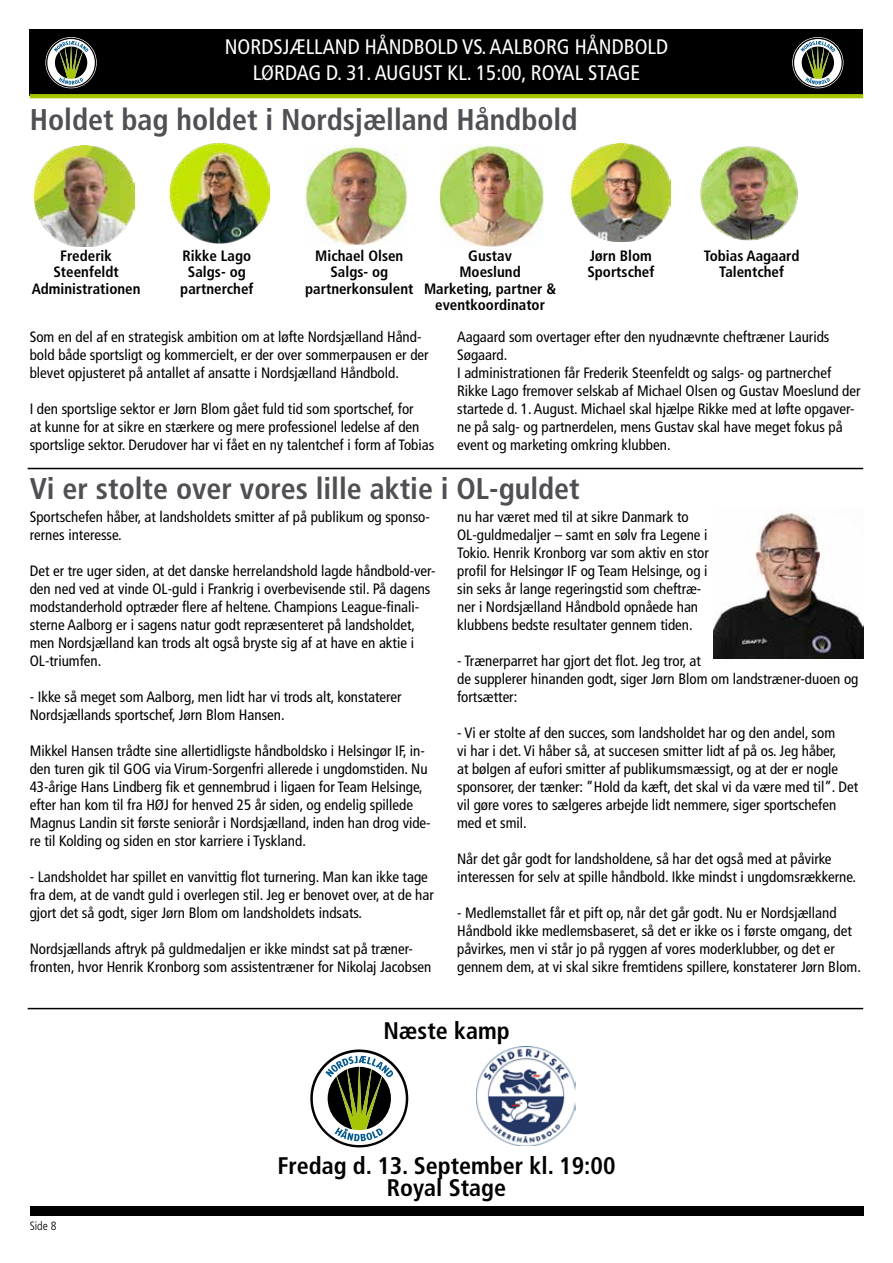
<style>
.page{position:relative;width:893px;height:1263px;background:#fff}
.page>*{position:absolute;margin:0;border:0;box-sizing:border-box;transform-origin:0 0}
.t1{font:700 condensed 30px "Frutiger LT Std";color:#504f53}
.t2{font:700 condensed 24px/22.5px "Frutiger LT Std";color:#000;text-align:center}
.t3{font:condensed 21px/25.2px "Frutiger LT Std";color:#fff;text-align:center}
.t4{font:condensed 15px/18px "Frutiger LT Std";color:#000}
.t5{font:700 condensed 15px/16.5px "Frutiger LT Std";color:#000;text-align:center}
.t6{font:300 condensed 12px "Frutiger LT Std";color:#000}
</style>
<div class="page">
<div style="left:30px;top:1206px;width:833px;height:9px;background:#000"></div>
<div style="left:30px;top:30px;width:833px;height:66px;background:#000"></div>
<svg style="left:46px;top:38px;width:50px;height:50px"></svg>
<svg style="left:793px;top:38px;width:50px;height:50px"></svg>
<svg style="left:30px;top:94px;width:833px;height:4px;background:#a2c100"></svg>
<svg style="left:310px;top:1049px;width:98px;height:98px"></svg>
<img style="left:169px;top:142px;width:101px;height:101px">
<img style="left:34px;top:146px;width:101px;height:100px">
<img style="left:440px;top:145px;width:103px;height:102px">
<img style="left:305px;top:146px;width:102px;height:100px">
<img style="left:572px;top:143px;width:98px;height:99px">
<img style="left:701px;top:146px;width:97px;height:95px">
<img style="left:713px;top:508px;width:150px;height:150px">
<img style="left:476px;top:1047px;width:99px;height:99px">
<hr style="left:28px;top:1008px;width:835px;height:1px;background:#000">
<hr style="left:28px;top:468px;width:835px;height:1px;background:#000">
<h3 class="t3" style="left:225px;top:35px;width:445px">NORDSJÆLLAND HÅNDBOLD VS. AALBORG HÅNDBOLD<br>LØRDAG D. 31. AUGUST KL. 15:00, ROYAL STAGE</h3>
<h1 class="t1" style="left:30px;top:102px;width:549px">Holdet bag holdet i Nordsjælland Håndbold</h1>
<p class="t5" style="left:32px;top:248px;width:110px">Frederik<br>Steenfeldt<br>Administrationen</p>
<p class="t5" style="left:180px;top:248px;width:75px">Rikke Lago<br>Salgs- og partnerchef</p>
<p class="t5" style="left:305px;top:248px;width:110px">Michael Olsen<br>Salgs- og partnerkonsulent</p>
<p class="t5" style="left:424px;top:248px;width:134px">Gustav<br>Moeslund<br>Marketing, partner &amp; eventkoordinator</p>
<p class="t5" style="left:587px;top:248px;width:68px;text-align:left">Jørn Blom<br>Sportschef</p>
<p class="t5" style="left:704px;top:248px;width:97px">Tobias Aagaard<br>Talentchef</p>
<p class="t4" style="left:30px;top:328px;width:400px">Som en del af en strategisk ambition om at løfte Nordsjælland Hånd&shy;bold både sportsligt og kommercielt, er der over sommerpausen er der blevet opjusteret på antallet af ansatte i Nordsjælland Håndbold.</p>
<p class="t4" style="left:30px;top:400px;width:406px">I den sportslige sektor er Jørn Blom gået fuld tid som sportschef, for<br>at kunne for at sikre en stærkere og mere professionel ledelse af den sportslige sektor. Derudover har vi fået en ny talentchef i form af Tobias</p>
<p class="t4" style="left:457px;top:328px;width:405px">Aagaard som overtager efter den nyudnævnte cheftræner Laurids Søgaard.<br>I administrationen får Frederik Steenfeldt og salgs- og partnerchef Rikke Lago fremover selskab af Michael Olsen og Gustav Moeslund der startede d. 1. August. Michael skal hjælpe Rikke med at løfte opgaver&shy;ne på salg- og partnerdelen, mens Gustav skal have meget fokus på event og marketing omkring klubben.</p>
<h1 class="t1" style="left:30px;top:471px;width:552px">Vi er stolte over vores lille aktie i OL-guldet</h1>
<p class="t4" style="left:30px;top:508px;width:402px">Sportschefen håber, at landsholdets smitter af på publikum og sponso&shy;rernes interesse.</p>
<p class="t4" style="left:30px;top:562px;width:407px">Det er tre uger siden, at det danske herrelandshold lagde håndbold-ver&shy;den ned ved at vinde OL-guld i Frankrig i overbevisende stil. På dagens modstanderhold optræder flere af heltene. Champions League-finali&shy;sterne Aalborg er i sagens natur godt repræsenteret på landsholdet, men Nordsjælland kan trods alt også bryste sig af at have en aktie i OL-triumfen.</p>
<p class="t4" style="left:30px;top:688px;width:373px">- Ikke så meget som Aalborg, men lidt har vi trods alt, konstaterer<br>Nordsjællands sportschef, Jørn Blom Hansen.</p>
<p class="t4" style="left:30px;top:742px;width:402px">Mikkel Hansen trådte sine allertidligste håndboldsko i Helsingør IF, in&shy;den turen gik til GOG via Virum-Sorgenfri allerede i ungdomstiden. Nu 43-årige Hans Lindberg fik et gennembrud i ligaen for Team Helsinge, efter han kom til fra HØJ for henved 25 år siden, og endelig spillede Magnus Landin sit første seniorår i Nordsjælland, inden han drog vide&shy;re til Kolding og siden en stor karriere i Tyskland.</p>
<p class="t4" style="left:30px;top:868px;width:406px">- Landsholdet har spillet en vanvittig flot turnering. Man kan ikke tage fra dem, at de vandt guld i overlegen stil. Jeg er benovet over, at de har gjort det så godt, siger Jørn Blom om landsholdets indsats.</p>
<p class="t4" style="left:30px;top:940px;width:403px">Nordsjællands aftryk på guldmedaljen er ikke mindst sat på træner&shy;fronten, hvor Henrik Kronborg som assistentræner for Nikolaj Jacobsen</p>
<p class="t4" style="left:457px;top:508px;width:253px">nu har været med til at sikre Danmark to OL-guldmedaljer – samt en sølv fra Legene i Tokio. Henrik Kronborg var som aktiv en stor profil for Helsingør IF og Team Helsinge, og i sin seks år lange regeringstid som cheftræ&shy;ner i Nordsjælland Håndbold opnåede han klubbens bedste resultater gennem tiden.</p>
<p class="t4" style="left:457px;top:652px;width:403px">- Trænerparret har gjort det flot. Jeg tror, at<br>de supplerer hinanden godt, siger Jørn Blom om landstræner-duoen og fortsætter:</p>
<p class="t4" style="left:457px;top:724px;width:403px">- Vi er stolte af den succes, som landsholdet har og den andel, som<br>vi har i det. Vi håber så, at succesen smitter lidt af på os. Jeg håber,<br>at bølgen af eufori smitter af publikumsmæssigt, og at der er nogle sponsorer, der tænker: ”Hold da kæft, det skal vi da være med til”. Det vil gøre vores to sælgeres arbejde lidt nemmere, siger sportschefen med et smil.</p>
<p class="t4" style="left:457px;top:850px;width:400px">Når det går godt for landsholdene, så har det også med at påvirke interessen for selv at spille håndbold. Ikke mindst i ungdomsrækkerne.</p>
<p class="t4" style="left:457px;top:904px;width:405px">- Medlemstallet får et pift op, når det går godt. Nu er Nordsjælland Håndbold ikke medlemsbaseret, så det er ikke os i første omgang, det påvirkes, men vi står jo på ryggen af vores moderklubber, og det er gennem dem, at vi skal sikre fremtidens spillere, konstaterer Jørn Blom.</p>
<h2 class="t2" style="left:383px;top:1019px;width:128px">Næste kamp</h2>
<p class="t6" style="left:30px;top:1219px;width:28px">Side 8</p>
<h2 class="t2" style="left:277px;top:1154px;width:339px">Fredag d. 13. September kl. 19:00<br>Royal Stage</h2>
</div>
